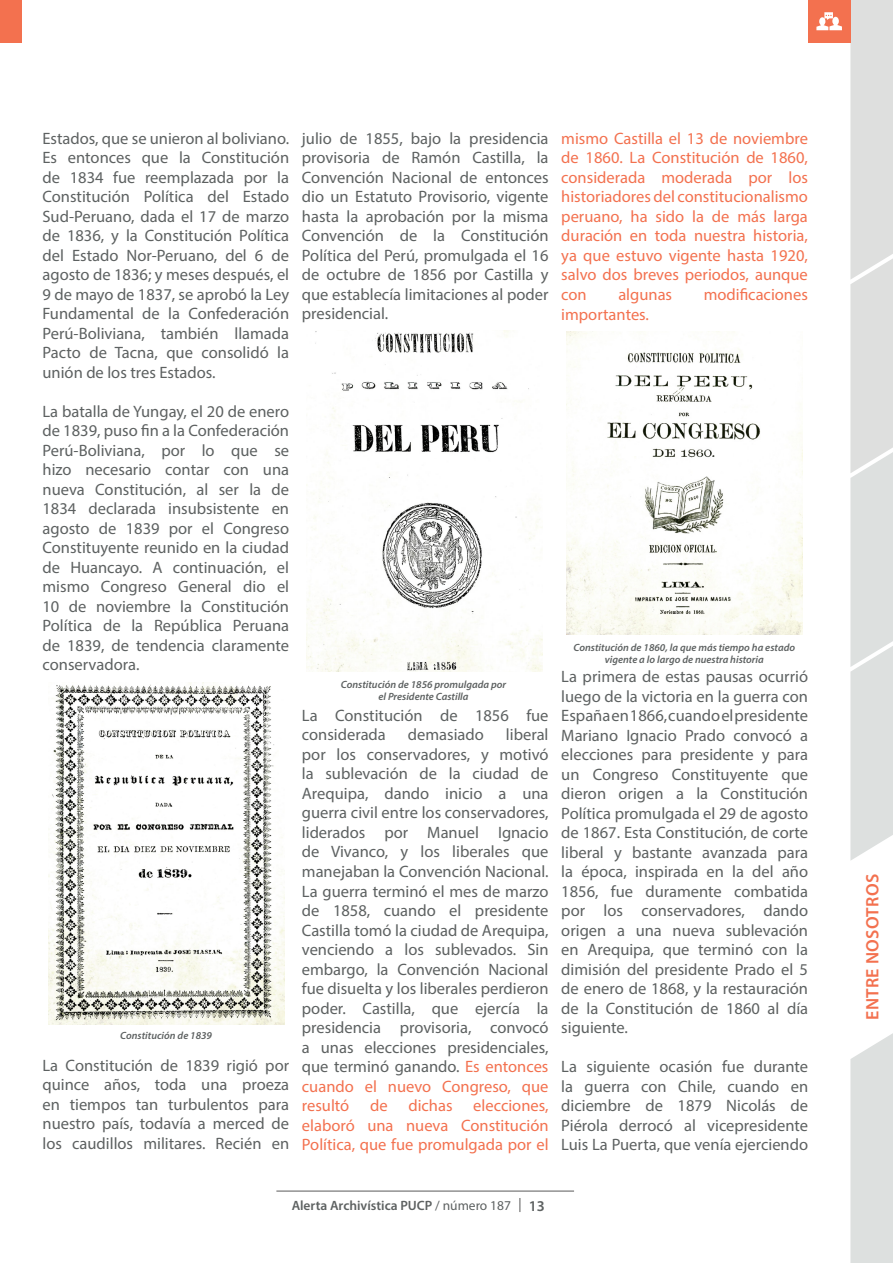
<style>
.page{position:relative;width:893px;height:1263px;background:#fff}
.page>*{position:absolute;margin:0;border:0;box-sizing:border-box;transform-origin:0 0}
.t1{font:600 18px "Myriad Pro";letter-spacing:.02em;color:#f3714f}
.t2{font:16.5px/19.5px "Myriad Pro";color:#5d6161;text-align:justify}
.t3{font:16.5px/19.5px "Myriad Pro";color:#f3714f;text-align:justify}
.t4{font:600 13.5px "Myriad Pro";color:#5d6161}
.t5{font:italic 600 10.5px/12px "Myriad Pro";color:#5d6161;text-align:center}
.s1{color:#f3714f}
.s2{font-weight:400}
.s3{font-size:15px}
</style>
<div class="page">
<hr style="left:276px;top:1191px;width:298px;height:1px;background:#5a5959">
<svg style="left:519px;top:1198px;width:1px;height:14px"></svg>
<svg style="left:850px;top:0;width:43px;height:1263px"></svg>
<div style="left:808px;top:0;width:42px;height:43px;background:#f3714f"></div>
<svg style="left:816px;top:12px;width:26px;height:18px"></svg>
<div style="left:0;top:0;width:21px;height:43px;background:#f3714f"></div>
<img style="left:49px;top:683px;width:235px;height:341px">
<img style="left:307px;top:331px;width:236px;height:341px">
<img style="left:567px;top:331px;width:235px;height:303px">
<p class="t2" style="left:43px;top:128px;width:248px">Estados, que se unieron al boliviano.<br>Es entonces que la Constitución de 1834 fue reemplazada por la Constitución Política del Estado Sud-Peruano, dada el 17 de marzo de 1836, y la Constitución Política del Estado Nor-Peruano, del 6 de agosto de 1836; y meses después, el 9 de mayo de 1837, se aprobó la Ley Fundamental de la Confederación Perú-Boliviana, también llamada Pacto de Tacna, que consolidó la unión de los tres Estados.</p>
<p class="t2" style="left:43px;top:401px;width:248px">La batalla de Yungay, el 20 de enero de 1839, puso fin a la Confederación Perú-Boliviana, por lo que se hizo necesario contar con una nueva Constitución, al ser la de 1834 declarada insubsistente en agosto de 1839 por el Congreso Constituyente reunido en la ciudad de Huancayo. A continuación, el mismo Congreso General dio el 10 de noviembre la Constitución Política de la República Peruana de 1839, de tendencia claramente conservadora.</p>
<p class="t5" style="left:120px;top:1029px;width:93px">Constitución de 1839</p>
<p class="t2" style="left:43px;top:1055px;width:248px">La Constitución de 1839 rigió por quince años, toda una proeza en tiempos tan turbulentos para nuestro país, todavía a merced de los caudillos militares. Recién en</p>
<p class="t2" style="left:302px;top:128px;width:248px">julio de 1855, bajo la presidencia provisoria de Ramón Castilla, la Convención Nacional de entonces dio un Estatuto Provisorio, vigente hasta la aprobación por la misma Convención de la Constitución Política del Perú, promulgada el 16 de octubre de 1856 por Castilla y que establecía limitaciones al poder presidencial.</p>
<p class="t5" style="left:341px;top:678px;width:167px">Constitución de 1856 promulgada por el Presidente Castilla</p>
<p class="t2" style="left:302px;top:705px;width:248px">La Constitución de 1856 fue considerada</p>
<p class="t2" style="left:302px;top:725px;width:248px;text-indent:204px">liberal por los conservadores, y motivó la sublevación de la ciudad de Arequipa, dando inicio a una guerra civil entre los conservadores, liderados por Manuel Ignacio de Vivanco, y los liberales que manejaban la Convención Nacional.<br>La guerra terminó el mes de marzo de 1858, cuando el presidente Castilla tomó la ciudad de Arequipa, venciendo a los sublevados. Sin embargo, la Convención Nacional fue disuelta y los liberales perdieron poder. Castilla, que ejercía la presidencia provisoria, convocó a unas elecciones presidenciales, que terminó ganando. <span class="s1">Es entonces cuando el nuevo Congreso, que resultó</span></p>
<p class="t2" style="left:408px;top:725px;width:77px">demasiado</p>
<p class="t3" style="left:302px;top:1095px;width:248px;text-indent:171px">elecciones, elaboró una nueva Constitución Política, que fue promulgada por el</p>
<p class="t3" style="left:370px;top:1095px;width:19px">de</p>
<p class="t3" style="left:408px;top:1095px;width:46px">dichas</p>
<p class="t3" style="left:561px;top:128px;width:248px">mismo Castilla el 13 de noviembre de 1860. La Constitución de 1860, considerada moderada por los historiadores del constitucionalismo peruano, ha sido la de más larga duración en toda nuestra historia, ya que estuvo vigente hasta 1920, salvo dos breves periodos, aunque con</p>
<p class="t3" style="left:618px;top:284px;width:55px">algunas</p>
<p class="t3" style="left:704px;top:284px;width:106px">modificaciones</p>
<p class="t3" style="left:561px;top:304px;width:89px">importantes.</p>
<p class="t5" style="left:573px;top:641px;width:223px">Constitución de 1860, la que más tiempo ha estado vigente a lo largo de nuestra historia</p>
<p class="t2" style="left:561px;top:667px;width:248px">La primera de estas pausas ocurrió luego de la victoria en la guerra con España en 1866, cuando el presidente Mariano Ignacio Prado convocó a elecciones para presidente y para un Congreso Constituyente que dieron origen a la Constitución Política promulgada el 29 de agosto de 1867. Esta Constitución, de corte liberal y bastante avanzada para la época, inspirada en la del año 1856, fue duramente combatida por los conservadores, dando origen a una nueva sublevación en Arequipa, que terminó con la dimisión del presidente Prado el 5 de enero de 1868, y la restauración de la Constitución de 1860 al día siguiente.</p>
<p class="t2" style="left:561px;top:1057px;width:248px">La siguiente ocasión fue durante la guerra con Chile, cuando en diciembre de 1879 Nicolás de Piérola derrocó al vicepresidente Luis La Puerta, que venía ejerciendo</p>
<p class="t4" style="left:292px;top:1197px;width:255px">Alerta Archivística PUCP <span class="s2">/ número 187</span> <span class="s3">13</span></p>
<p class="t1" style="left:861px;top:1020px;width:148px;rotate:-90deg">ENTRE NOSOTROS</p>
</div>
